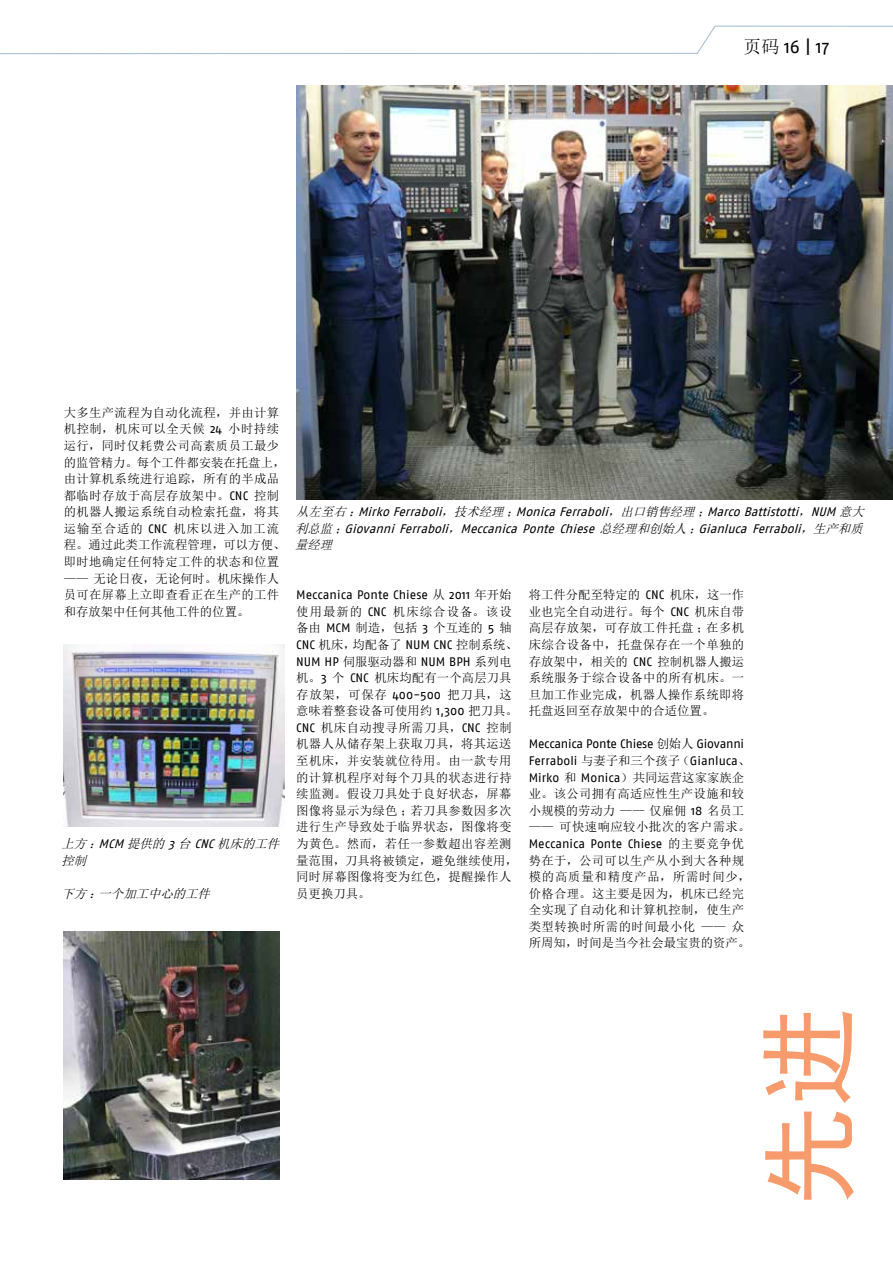
<style>
.page{position:relative;width:893px;height:1263px;background:#fff}
.page>*{position:absolute;margin:0;border:0;box-sizing:border-box;transform-origin:0 0}
.t1{font:99px "Sim Hei";color:#f79b6c}
.t2{font:18px "Fago No";color:#000}
.t3{font:12.3px/16.6px "Sim Sun";letter-spacing:.025em;color:#000}
.t4{font:12.3px/16.6px "Fago No";color:#000}
.t5{font:italic 12.3px/16.6px "Fago No";color:#000}
.t6{font:12.3px/16.6px "Sim Sun";color:#000}
.t7{font:italic 12.3px/16.6px "Sim Sun";color:#000}
.s1{font-family:"Sim Sun"}
.s2{font-family:"Fago No"}
</style>
<div class="page">
<svg style="left:0;top:25px;width:893px;height:30px"></svg>
<img style="left:64px;top:932px;width:215px;height:247px">
<img style="left:296px;top:85px;width:597px;height:415px">
<img style="left:64px;top:644px;width:221px;height:183px">
<h2 class="t2" style="left:743px;top:37px;width:87px"><span class="s1">页码</span> 16 | 17</h2>
<p class="t3" style="left:64px;top:404px;width:223px">大多生产流程为自动化流程，并由计算机控制，机床可以全天候 <span class="s2">24</span> 小时持续运行，同时仅耗费公司高素质员工最少的监管精力。每个工件都安装在托盘上，由计算机系统进行追踪，所有的半成品都临时存放于高层存放架中。<span class="s2">CNC</span> 控制的机器人搬运系统自动检索托盘，将其运输至合适的 <span class="s2">CNC</span> 机床以进入加工流程。通过此类工作流程管理，可以方便、即时地确定任何特定工件的状态和位置—— 无论日夜，无论何时。机床操作人员可在屏幕上立即查看正在生产的工件和存放架中任何其他工件的位置。</p>
<p class="t7" style="left:61px;top:835px;width:223px">上方：<span class="s2">MCM</span> 提供的 <span class="s2">3</span>台 <span class="s2">CNC</span>机床的工件控制</p>
<p class="t7" style="left:61px;top:885px;width:153px">下方：一个加工中心的工件</p>
<p class="t5" style="left:295px;top:503px;width:574px"><span class="s1">从左至右：</span>MirkoFerraboli<span class="s1">，技术经理；</span>MonicaFerraboli<span class="s1">，出口销售经理；</span>MarcoBattistotti<span class="s1">，</span>NUM <span class="s1">意大利总监；</span>Giovanni Ferraboli<span class="s1">，</span>Meccanica Ponte Chiese <span class="s1">总经理和创始人；</span>Gianluca Ferraboli<span class="s1">，生产和质</span></p>
<p class="t7" style="left:295px;top:537px;width:42px">量经理</p>
<p class="t4" style="left:296px;top:586px;width:217px">Meccanica Ponte Chiese <span class="s1">从</span> 2011 <span class="s1">年开始</span></p>
<p class="t6" style="left:296px;top:603px;width:223px">使用最新的 <span class="s2">CNC</span> 机床综合设备。该设备由 <span class="s2">MCM</span> 制造，包括 <span class="s2">3</span> 个互连的 <span class="s2">5</span> 轴<br><span class="s2">CNC</span> 机床，均配备了 <span class="s2">NUM CNC</span> 控制系统、</p>
<p class="t4" style="left:296px;top:653px;width:217px">NUM HP <span class="s1">伺服驱动器和</span> NUM BPH <span class="s1">系列电</span></p>
<p class="t3" style="left:296px;top:669px;width:223px">机。<span class="s2">3</span> 个 <span class="s2">CNC</span> 机床均配有一个高层刀具存放架，可保存 <span class="s2">400-500</span> 把刀具，这意味着整套设备可使用约 <span class="s2">1,300</span> 把刀具。<br><span class="s2">CNC</span> 机床自动搜寻所需刀具，<span class="s2">CNC</span> 控制机器人从储存架上获取刀具，将其运送至机床，并安装就位待用。由一款专用的计算机程序对每个刀具的状态进行持续监测。假设刀具处于良好状态，屏幕图像将显示为绿色；若刀具参数因多次进行生产导致处于临界状态，图像将变为黄色。然而，若任一参数超出容差测量范围，刀具将被锁定，避免继续使用，同时屏幕图像将变为红色，提醒操作人员更换刀具。</p>
<p class="t3" style="left:529px;top:586px;width:217px;text-align:justify">将工件分配至特定的 <span class="s2">CNC</span> 机床，这一作业也完全自动进行。每个 <span class="s2">CNC</span> 机床自带高层存放架，可存放工件托盘；在多机床综合设备中，托盘保存在一个单独的存放架中，相关的 <span class="s2">CNC</span> 控制机器人搬运系统服务于综合设备中的所有机床。一旦加工作业完成，机器人操作系统即将托盘返回至存放架中的合适位置。</p>
<p class="t4" style="left:529px;top:736px;width:223px">Meccanica Ponte Chiese <span class="s1">创始人</span> Giovanni<br>Ferraboli <span class="s1">与妻子和三个孩子（</span>Gianluca<span class="s1">、<br></span>Mirko <span class="s1">和</span> Monica<span class="s1">）共同运营这家家族企</span></p>
<p class="t3" style="left:529px;top:785px;width:223px">业。该公司拥有高适应性生产设施和较小规模的劳动力 —— 仅雇佣 <span class="s2">18</span> 名员工—— 可快速响应较小批次的客户需求。</p>
<p class="t4" style="left:529px;top:835px;width:217px">Meccanica Ponte Chiese <span class="s1">的主要竞争优</span></p>
<p class="t3" style="left:529px;top:852px;width:223px">势在于，公司可以生产从小到大各种规模的高质量和精度产品，所需时间少，价格合理。这主要是因为，机床已经完全实现了自动化和计算机控制，使生产类型转换时所需的时间最小化 —— 众所周知，时间是当今社会最宝贵的资产。</p>
<h1 class="t1" style="left:759px;top:1205px;width:199px;rotate:-90deg">先进</h1>
</div>
